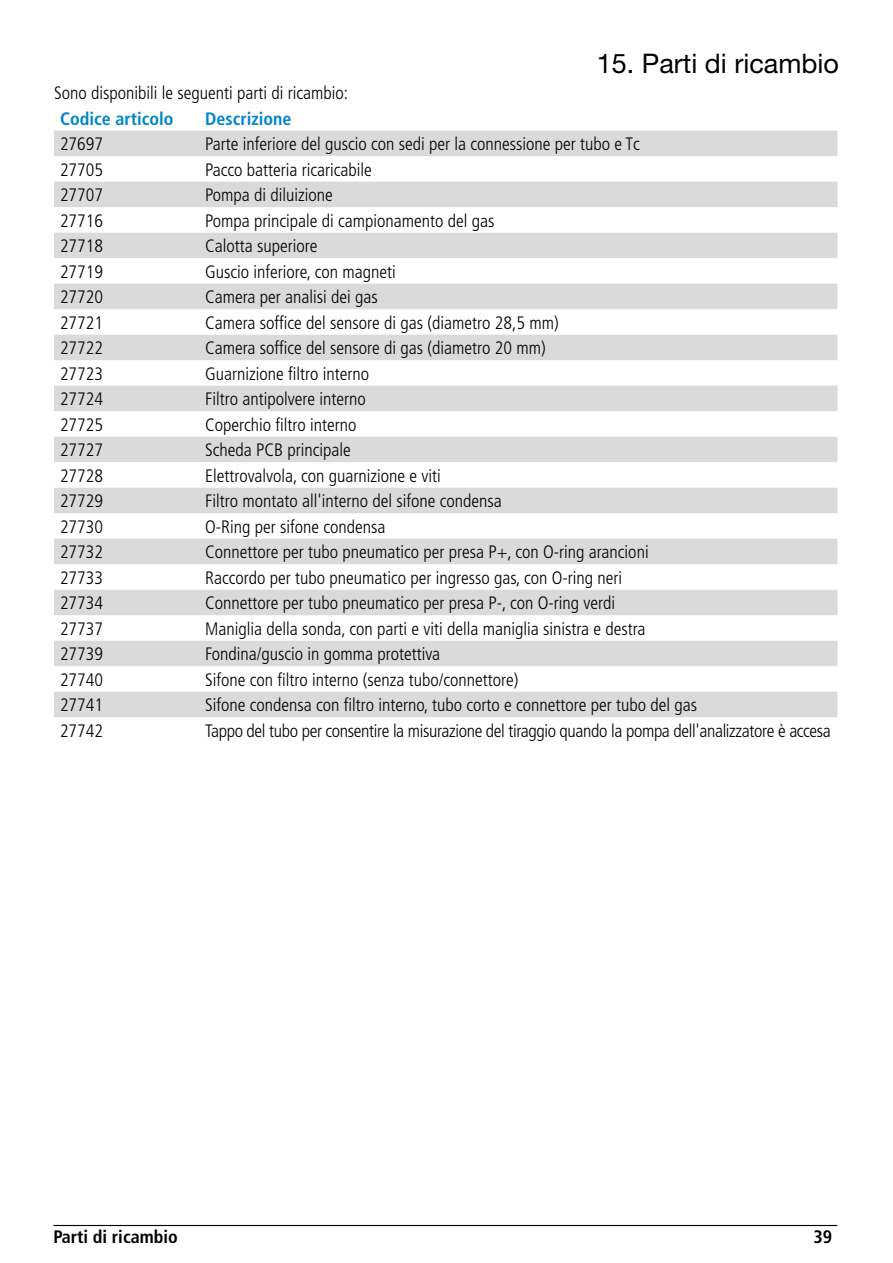
<style>
.page{position:relative;width:893px;height:1263px;background:#fff}
.page>*{position:absolute;margin:0;border:0;box-sizing:border-box;transform-origin:0 0}
.t1{font:27px "Helvetica Neue LT Std";color:#000}
.t2{font:300 condensed 18px "Frutiger LT Std";color:#000}
.t3{font:300 condensed 18px "Frutiger LT Std";letter-spacing:-.02em;color:#000}
.t4{font:700 condensed 18px "Frutiger LT Std";color:#0086ca}
.t5{font:700 condensed 18px "Frutiger LT Std";color:#000}
</style>
<div class="page">
<hr style="left:54px;top:1225px;width:783px;height:1px;background:#000">
<svg style="left:54px;top:131px;width:783px;height:586px;fill:#dadada"></svg>
<h1 class="t1" style="left:597px;top:48px;width:244px">15. Parti di ricambio</h1>
<p class="t2" style="left:54px;top:83px;width:296px">Sono disponibili le seguenti parti di ricambio:</p>
<p class="t4" style="left:60px;top:108px;width:115px">Codice articolo</p>
<p class="t4" style="left:205px;top:108px;width:88px">Descrizione</p>
<p class="t2" style="left:60px;top:134px;width:45px">27697</p>
<p class="t2" style="left:205px;top:134px;width:436px">Parte inferiore del guscio con sedi per la connessione per tubo e Tc</p>
<p class="t2" style="left:60px;top:159px;width:45px">27705</p>
<p class="t2" style="left:205px;top:159px;width:168px">Pacco batteria ricaricabile</p>
<p class="t2" style="left:60px;top:185px;width:45px">27707</p>
<p class="t2" style="left:205px;top:185px;width:129px">Pompa di diluizione</p>
<p class="t2" style="left:60px;top:210px;width:45px">27716</p>
<p class="t2" style="left:205px;top:210px;width:291px">Pompa principale di campionamento del gas</p>
<p class="t2" style="left:60px;top:236px;width:45px">27718</p>
<p class="t2" style="left:205px;top:236px;width:114px">Calotta superiore</p>
<p class="t2" style="left:60px;top:261px;width:45px">27719</p>
<p class="t2" style="left:205px;top:261px;width:192px">Guscio inferiore, con magneti</p>
<p class="t2" style="left:60px;top:287px;width:45px">27720</p>
<p class="t2" style="left:205px;top:287px;width:174px">Camera per analisi dei gas</p>
<p class="t2" style="left:60px;top:312px;width:45px">27721</p>
<p class="t2" style="left:205px;top:312px;width:355px">Camera soffice del sensore di gas (diametro 28,5 mm)</p>
<p class="t2" style="left:60px;top:338px;width:45px">27722</p>
<p class="t2" style="left:205px;top:338px;width:342px">Camera soffice del sensore di gas (diametro 20 mm)</p>
<p class="t2" style="left:60px;top:363px;width:45px">27723</p>
<p class="t2" style="left:205px;top:363px;width:166px">Guarnizione filtro interno</p>
<p class="t2" style="left:60px;top:389px;width:45px">27724</p>
<p class="t2" style="left:205px;top:389px;width:162px">Filtro antipolvere interno</p>
<p class="t2" style="left:60px;top:414px;width:45px">27725</p>
<p class="t2" style="left:205px;top:414px;width:153px">Coperchio filtro interno</p>
<p class="t2" style="left:60px;top:440px;width:45px">27727</p>
<p class="t2" style="left:205px;top:440px;width:147px">Scheda PCB principale</p>
<p class="t2" style="left:60px;top:465px;width:45px">27728</p>
<p class="t2" style="left:205px;top:465px;width:237px">Elettrovalvola, con guarnizione e viti</p>
<p class="t2" style="left:60px;top:491px;width:45px">27729</p>
<p class="t2" style="left:205px;top:491px;width:298px">Filtro montato all'interno del sifone condensa</p>
<p class="t2" style="left:60px;top:516px;width:45px">27730</p>
<p class="t2" style="left:205px;top:516px;width:182px">O-Ring per sifone condensa</p>
<p class="t2" style="left:60px;top:542px;width:45px">27732</p>
<p class="t2" style="left:205px;top:542px;width:445px">Connettore per tubo pneumatico per presa P+, con O-ring arancioni</p>
<p class="t2" style="left:60px;top:567px;width:45px">27733</p>
<p class="t2" style="left:205px;top:567px;width:419px">Raccordo per tubo pneumatico per ingresso gas, con O-ring neri</p>
<p class="t2" style="left:60px;top:593px;width:45px">27734</p>
<p class="t2" style="left:205px;top:593px;width:412px">Connettore per tubo pneumatico per presa P-, con O-ring verdi</p>
<p class="t2" style="left:60px;top:618px;width:45px">27737</p>
<p class="t2" style="left:205px;top:618px;width:442px">Maniglia della sonda, con parti e viti della maniglia sinistra e destra</p>
<p class="t2" style="left:60px;top:644px;width:45px">27739</p>
<p class="t2" style="left:205px;top:644px;width:237px">Fondina/guscio in gomma protettiva</p>
<p class="t2" style="left:60px;top:669px;width:45px">27740</p>
<p class="t2" style="left:205px;top:669px;width:315px">Sifone con filtro interno (senza tubo/connettore)</p>
<p class="t2" style="left:60px;top:695px;width:45px">27741</p>
<p class="t2" style="left:205px;top:695px;width:494px">Sifone condensa con filtro interno, tubo corto e connettore per tubo del gas</p>
<p class="t2" style="left:60px;top:720px;width:45px">27742</p>
<p class="t3" style="left:205px;top:720px;width:627px">Tappo del tubo per consentire la misurazione del tiraggio quando la pompa dell'analizzatore è accesa</p>
<p class="t5" style="left:54px;top:1226px;width:126px">Parti di ricambio</p>
<p class="t5" style="left:813px;top:1226px;width:20px">39</p>
</div>
